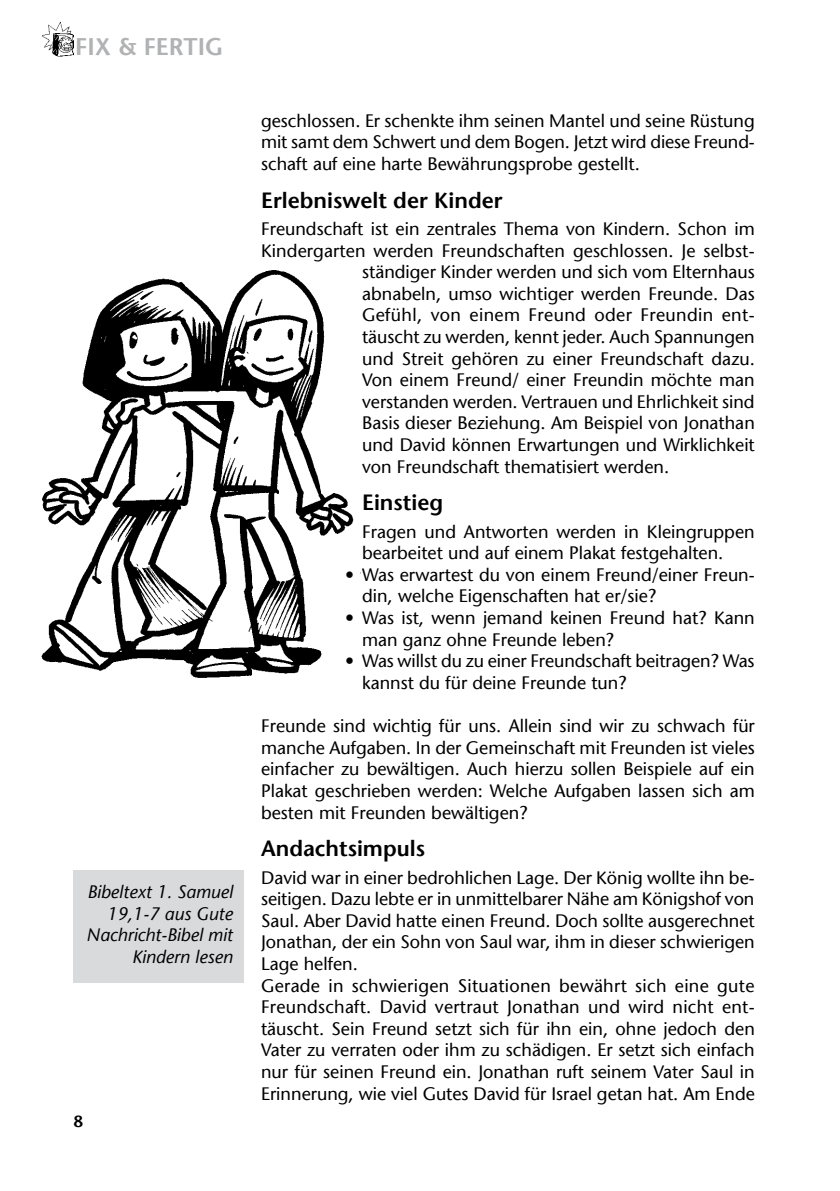
<style>
.page{position:relative;width:840px;height:1191px;background:#fff}
.page>*{position:absolute;margin:0;border:0;box-sizing:border-box;transform-origin:0 0}
.t1{font:600 24px "Stone Sans";color:#b1b2b4}
.t2{font:600 22px "Stone Sans";color:#000}
.t3{font:18px/21.6px "Stone Sans";color:#000}
.t4{font:italic 18px/21.6px "Stone Sans";color:#000;text-align:right}
.t5{font:18px "Stone Sans";letter-spacing:.02em;color:#000}
</style>
<div class="page">
<img style="left:42px;top:22px;width:32px;height:35px">
<div style="left:74px;top:870px;width:170px;height:112px;background:#d9dadb"></div>
<img style="left:41px;top:270px;width:320px;height:408px">
<h1 class="t1" style="left:75px;top:33px;width:135px">Fix &amp; Fertig</h1>
<p class="t4" style="left:87px;top:881px;width:147px">Bibeltext 1. Samuel<br>19,1-7 aus Gute<br>Nachricht-Bibel mit<br>Kindern lesen</p>
<p class="t3" style="left:261px;top:110px;width:495px;text-align:justify">geschlossen. Er schenkte ihm seinen Mantel und seine Rüstung mit samt dem Schwert und dem Bogen. Jetzt wird diese Freund&shy;schaft auf eine harte Bewährungsprobe gestellt.</p>
<p class="t2" style="left:261px;top:187px;width:243px">Erlebniswelt der Kinder</p>
<p class="t3" style="left:261px;top:218px;width:495px">Freundschaft ist ein zentrales Thema von Kindern. Schon im</p>
<p class="t3" style="left:261px;top:239px;width:495px">Kindergarten werden Freundschaften geschlossen. Je selbst-</p>
<p class="t3" style="left:362px;top:261px;width:394px">ständiger Kinder werden und sich vom Elternhaus</p>
<p class="t3" style="left:362px;top:283px;width:394px">abnabeln, umso wichtiger werden Freunde. Das</p>
<p class="t5" style="left:362px;top:304px;width:394px">Gefühl, von einem Freund oder Freundin ent-</p>
<p class="t3" style="left:362px;top:326px;width:394px">täuscht zu werden, kennt jeder. Auch Spannungen</p>
<p class="t3" style="left:362px;top:347px;width:394px">und Streit gehören zu einer Freundschaft dazu.</p>
<p class="t3" style="left:362px;top:369px;width:394px">Von einem Freund/ einer Freundin möchte man</p>
<p class="t3" style="left:362px;top:391px;width:394px">verstanden werden. Vertrauen und Ehrlichkeit sind</p>
<p class="t3" style="left:362px;top:412px;width:394px">Basis dieser Beziehung. Am Beispiel von Jonathan</p>
<p class="t3" style="left:362px;top:434px;width:394px">und David können Erwartungen und Wirklichkeit</p>
<p class="t3" style="left:362px;top:455px;width:308px">von Freundschaft thematisiert werden.</p>
<p class="t2" style="left:362px;top:489px;width:83px">Einstieg</p>
<p class="t3" style="left:362px;top:520px;width:394px">Fragen und Antworten werden in Kleingruppen bearbeitet und auf einem Plakat festgehalten.</p>
<p class="t3" style="left:362px;top:564px;width:394px;text-indent:-17px">• Was erwartest du von einem Freund/einer Freun&shy;din, welche Eigenschaften hat er/sie?</p>
<p class="t3" style="left:362px;top:607px;width:394px;text-indent:-17px">• Was ist, wenn jemand keinen Freund hat? Kann man ganz ohne Freunde leben?</p>
<p class="t3" style="left:362px;top:650px;width:394px;text-indent:-17px">• Was willst du zu einer Freundschaft beitragen? Was kannst du für deine Freunde tun?</p>
<p class="t3" style="left:261px;top:715px;width:495px;text-align:justify">Freunde sind wichtig für uns. Allein sind wir zu schwach für manche Aufgaben. In der Gemeinschaft mit Freunden ist vieles einfacher zu bewältigen. Auch hierzu sollen Beispiele auf ein Plakat geschrieben werden: Welche Aufgaben lassen sich am besten mit Freunden bewältigen?</p>
<p class="t2" style="left:261px;top:835px;width:165px">Andachtsimpuls</p>
<p class="t3" style="left:261px;top:866px;width:495px">David war in einer bedrohlichen Lage. Der König wollte ihn be&shy;seitigen. Dazu lebte er in unmittelbarer Nähe am Königshof von Saul. Aber David hatte einen Freund. Doch sollte ausgerechnet Jonathan, der ein Sohn von Saul war, ihm in dieser schwierigen Lage helfen.<br>Gerade in schwierigen Situationen bewährt sich eine gute Freundschaft. David vertraut Jonathan und wird nicht ent&shy;täuscht. Sein Freund setzt sich für ihn ein, ohne jedoch den Vater zu verraten oder ihm zu schädigen. Er setzt sich einfach nur für seinen Freund ein. Jonathan ruft seinem Vater Saul in Erinnerung, wie viel Gutes David für Israel getan hat. Am Ende</p>
</div>
